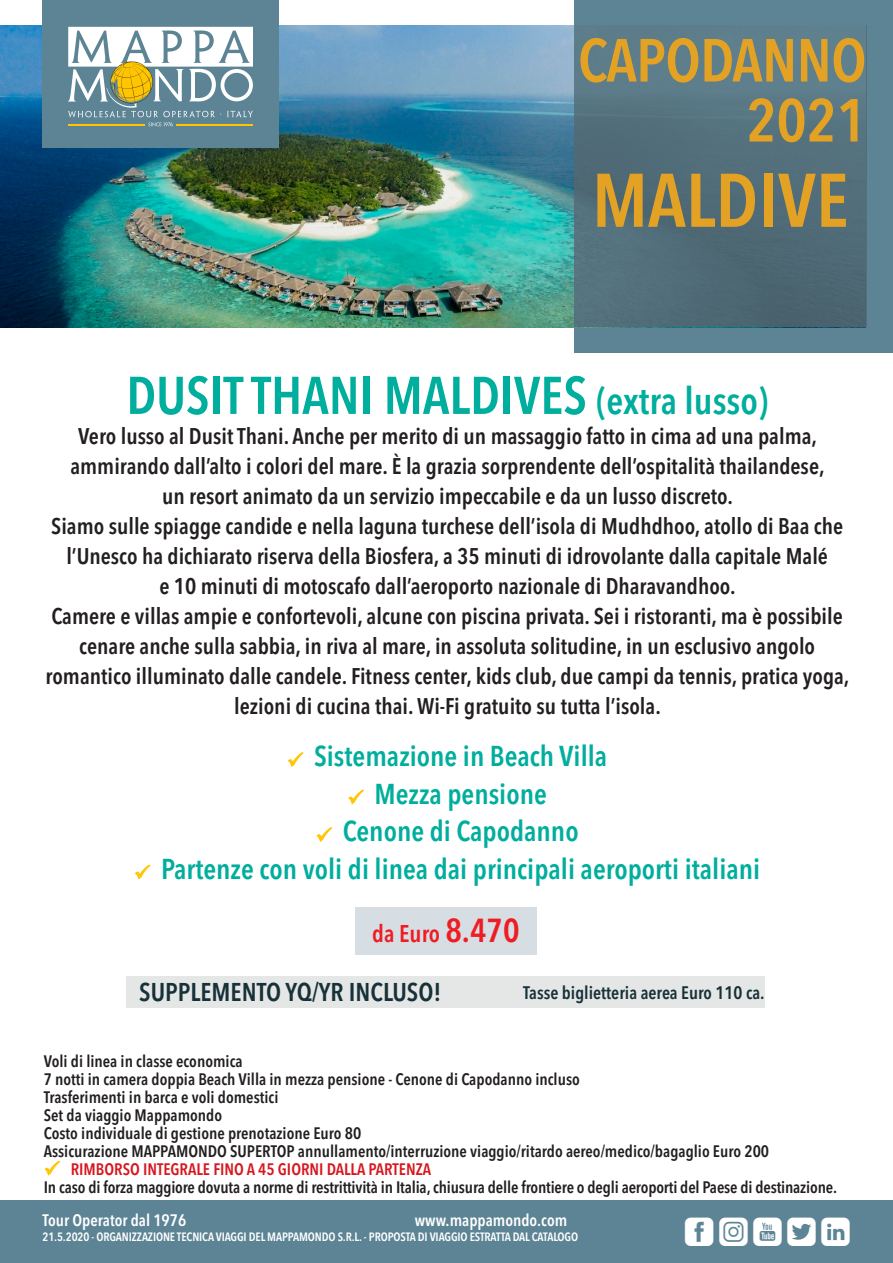
<style>
.page{position:relative;width:893px;height:1263px;background:#fff}
.page>*{position:absolute;margin:0;border:0;box-sizing:border-box;transform-origin:0 0}
.t1{font:600 condensed 75px "Avenir Next LT Pro";color:#e4a225}
.t2{font:600 condensed 60px "Avenir Next LT Pro";letter-spacing:-.01em;color:#e4a225}
.t3{font:600 condensed 52.5px "Avenir Next LT Pro";color:#00ae9d}
.t4{font:36px "Mappamondoutil";letter-spacing:.125em;color:#fff}
.t5{font:600 condensed 28.5px "Avenir Next LT Pro";color:#00ae9d}
.t6{font:600 condensed 25.5px "Avenir Next LT Pro";color:#173138}
.t7{font:600 condensed 24px "Avenir Next LT Pro";color:#ee1d23}
.t8{font:600 condensed 22.5px/30px "Avenir Next LT Pro";color:#231f20;text-align:center}
.t9{font:600 condensed 18px "Avenir Next LT Pro";color:#173138}
.t10{font:600 condensed 16.5px "Avenir Next LT Pro";color:#231f20}
.t11{font:600 condensed 16.5px "Avenir Next LT Pro";color:#d7171f}
.t12{font:600 condensed 16.5px "Avenir Next LT Pro";color:#fff}
.t13{font:600 condensed 12px "Avenir Next LT Pro";letter-spacing:-.01em;color:#fff}
.s1{font-size:37.5px}
.s2{font-size:33px}
</style>
<div class="page">
<div style="left:0;top:1200px;width:893px;height:63px;background:#5c8495"></div>
<div style="left:574px;top:0;width:319px;height:353px;background:#5c8495"></div>
<img style="left:0;top:26px;width:574px;height:301px">
<div style="left:43px;top:0;width:236px;height:148px;background:#5c8495"></div>
<svg style="left:68px;top:27px;width:185px;height:99px"></svg>
<div style="left:574px;top:26px;width:293px;height:301px;background:linear-gradient(to bottom,#5e7e8c,#4b6570)"></div>
<div style="left:126px;top:976px;width:639px;height:31px;background:#e5e6e6"></div>
<div style="left:355px;top:907px;width:182px;height:48px;background:#d6dee3"></div>
<svg style="left:44px;top:1160px;width:17px;height:16px"></svg>
<svg style="left:288px;top:752px;width:16px;height:15px"></svg>
<svg style="left:348px;top:789px;width:16px;height:16px"></svg>
<svg style="left:316px;top:827px;width:16px;height:15px"></svg>
<svg style="left:135px;top:864px;width:16px;height:16px"></svg>
<p class="t2" style="left:578px;top:24px;width:290px">CAPODANNO</p>
<p class="t2" style="left:747px;top:84px;width:121px">2021</p>
<p class="t1" style="left:592px;top:155px;width:258px">MALDIVE</p>
<p class="t3" style="left:126px;top:364px;width:643px">DUSIT THANI MALDIVES <span class="s1">(extra lusso)</span></p>
<p class="t8" style="left:70px;top:421px;width:756px">Vero lusso al Dusit Thani. Anche per merito di un massaggio fatto in cima ad una palma, ammirando dall’alto i colori del mare. È la grazia sorprendente dell’ospitalità thailandese, un resort animato da un servizio impeccabile e da un lusso discreto.</p>
<p class="t8" style="left:51px;top:511px;width:793px">Siamo sulle spiagge candide e nella laguna turchese dell’isola di Mudhdhoo, atollo di Baa che l’Unesco ha dichiarato riserva della Biosfera, a 35 minuti di idrovolante dalla capitale Malé<br>e 10 minuti di motoscafo dall’aeroporto nazionale di Dharavandhoo.</p>
<p class="t8" style="left:46px;top:601px;width:805px">Camere e villas ampie e confortevoli, alcune con piscina privata. Sei i ristoranti, ma è possibile cenare anche sulla sabbia, in riva al mare, in assoluta solitudine, in un esclusivo angolo romantico illuminato dalle candele. Fitness center, kids club, due campi da tennis, pratica yoga, lezioni di cucina thai. Wi-Fi gratuito su tutta l’isola.</p>
<p class="t5" style="left:314px;top:739px;width:295px">Sistemazione in Beach Villa</p>
<p class="t5" style="left:374px;top:777px;width:174px">Mezza pensione</p>
<p class="t5" style="left:343px;top:814px;width:237px">Cenone di Capodanno</p>
<p class="t5" style="left:161px;top:852px;width:601px">Partenze con voli di linea dai principali aeroporti italiani</p>
<p class="t7" style="left:372px;top:919px;width:149px">da Euro <span class="s2">8.470</span></p>
<p class="t6" style="left:139px;top:976px;width:304px">SUPPLEMENTO YQ/YR INCLUSO!</p>
<p class="t9" style="left:523px;top:982px;width:243px">Tasse biglietteria aerea Euro 110 ca.</p>
<p class="t10" style="left:44px;top:1051px;width:200px">Voli di linea in classe economica</p>
<p class="t10" style="left:44px;top:1069px;width:538px">7 notti in camera doppia Beach Villa in mezza pensione - Cenone di Capodanno incluso</p>
<p class="t10" style="left:44px;top:1087px;width:236px">Trasferimenti in barca e voli domestici</p>
<p class="t10" style="left:44px;top:1105px;width:180px">Set da viaggio Mappamondo</p>
<p class="t10" style="left:44px;top:1123px;width:319px">Costo individuale di gestione prenotazione Euro 80</p>
<p class="t10" style="left:44px;top:1141px;width:727px">Assicurazione MAPPAMONDO SUPERTOP annullamento/interruzione viaggio/ritardo aereo/medico/bagaglio Euro 200</p>
<p class="t11" style="left:71px;top:1159px;width:362px">RIMBORSO INTEGRALE FINO A 45 GIORNI DALLA PARTENZA</p>
<p class="t10" style="left:44px;top:1177px;width:795px">In caso di forza maggiore dovuta a norme di restrittività in Italia, chiusura delle frontiere o degli aeroporti del Paese di destinazione.</p>
<p class="t12" style="left:43px;top:1210px;width:145px">Tour Operator dal 1976</p>
<p class="t12" style="left:415px;top:1210px;width:154px">www.mappamondo.com</p>
<p class="t13" style="left:43px;top:1229px;width:537px">21.5.2020 - ORGANIZZAZIONE TECNICA VIAGGI DEL MAPPAMONDO S.R.L. - PROPOSTA DI VIAGGIO ESTRATTA DAL CATALOGO</p>
<p class="t4" style="left:685px;top:1212px;width:167px">fiytl</p>
</div>
